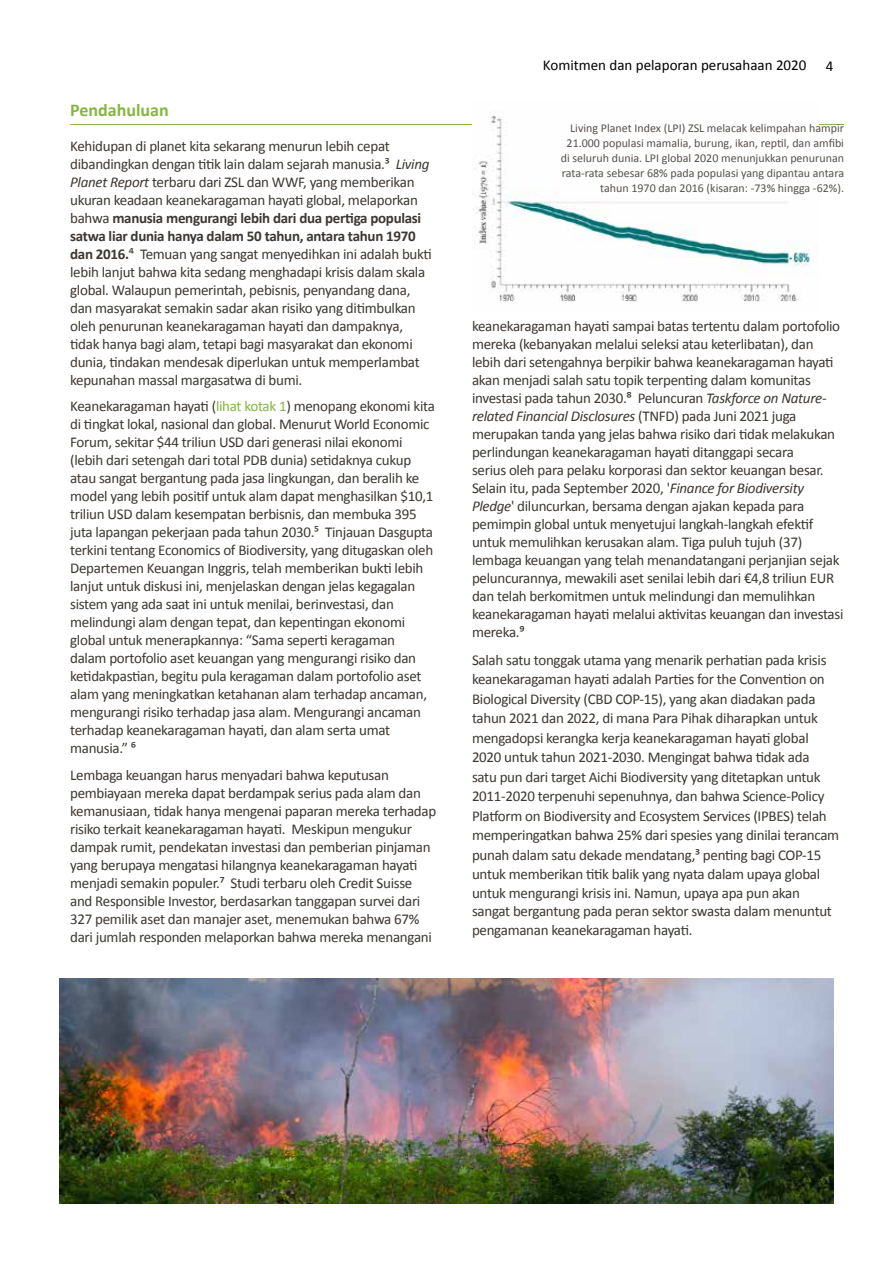
<style>
.page{position:relative;width:893px;height:1263px;background:#fff}
.page>*{position:absolute;margin:0;border:0;box-sizing:border-box;transform-origin:0 0}
.t1{font:700 18px "Calibri";color:#83b642}
.t2{font:15px/18px "Calibri";letter-spacing:-.02em;color:#3d3732}
.t3{font:15px "Calibri";color:#000}
.t4{font:12px/15px "Calibri";color:#57514d;text-align:right}
.s1{font-style:italic}
.s2{font-weight:700}
.s3{color:#83b642}
</style>
<div class="page">
<img style="left:60px;top:978px;width:773px;height:225px">
<hr style="left:70px;top:124px;width:774px;height:1px;background:#83b642">
<img style="left:473px;top:115px;width:345px;height:187px">
<p class="t1" style="left:70px;top:97px;width:100px">Pendahuluan</p>
<p class="t2" style="left:70px;top:136px;width:363px">Kehidupan di planet kita sekarang menurun lebih cepat dibandingkan dengan titik lain dalam sejarah manusia.³ <span class="s1">Living Planet Report</span> terbaru dari ZSL dan WWF, yang memberikan ukuran keadaan keanekaragaman hayati global, melaporkan bahwa <span class="s2">manusia mengurangi lebih dari dua pertiga populasi satwa liar dunia hanya dalam 50 tahun, antara tahun 1970 dan 2016.</span>⁴ Temuan yang sangat menyedihkan ini adalah bukti lebih lanjut bahwa kita sedang menghadapi krisis dalam skala global. Walaupun pemerintah, pebisnis, penyandang dana, dan masyarakat semakin sadar akan risiko yang ditimbulkan oleh penurunan keanekaragaman hayati dan dampaknya, tidak hanya bagi alam, tetapi bagi masyarakat dan ekonomi dunia, tindakan mendesak diperlukan untuk memperlambat kepunahan massal margasatwa di bumi.</p>
<p class="t2" style="left:70px;top:396px;width:366px">Keanekaragaman hayati (<span class="s3">lihat kotak 1</span>) menopang ekonomi kita di tingkat lokal, nasional dan global. Menurut World Economic Forum, sekitar $44 triliun USD dari generasi nilai ekonomi (lebih dari setengah dari total PDB dunia) setidaknya cukup atau sangat bergantung pada jasa lingkungan, dan beralih ke model yang lebih positif untuk alam dapat menghasilkan $10,1 triliun USD dalam kesempatan berbisnis, dan membuka 395 juta lapangan pekerjaan pada tahun 2030.⁵ Tinjauan Dasgupta terkini tentang Economics of Biodiversity, yang ditugaskan oleh Departemen Keuangan Inggris, telah memberikan bukti lebih lanjut untuk diskusi ini, menjelaskan dengan jelas kegagalan sistem yang ada saat ini untuk menilai, berinvestasi, dan melindungi alam dengan tepat, dan kepentingan ekonomi global untuk menerapkannya: “Sama seperti keragaman dalam portofolio aset keuangan yang mengurangi risiko dan ketidakpastian, begitu pula keragaman dalam portofolio aset alam yang meningkatkan ketahanan alam terhadap ancaman, mengurangi risiko terhadap jasa alam. Mengurangi ancaman terhadap keanekaragaman hayati, dan alam serta umat manusia.” ⁶</p>
<p class="t2" style="left:70px;top:765px;width:368px">Lembaga keuangan harus menyadari bahwa keputusan pembiayaan mereka dapat berdampak serius pada alam dan kemanusiaan, tidak hanya mengenai paparan mereka terhadap risiko terkait keanekaragaman hayati. Meskipun mengukur dampak rumit, pendekatan investasi dan pemberian pinjaman yang berupaya mengatasi hilangnya keanekaragaman hayati menjadi semakin populer.⁷ Studi terbaru oleh Credit Suisse and Responsible Investor, berdasarkan tanggapan survei dari 327 pemilik aset dan manajer aset, menemukan bahwa 67% dari jumlah responden melaporkan bahwa mereka menangani</p>
<p class="t3" style="left:543px;top:56px;width:265px">Komitmen dan pelaporan perusahaan 2020</p>
<p class="t3" style="left:826px;top:56px;width:9px">4</p>
<p class="t4" style="left:561px;top:120px;width:285px">Living Planet Index (LPI) ZSL melacak kelimpahan hampir 21.000 populasi mamalia, burung, ikan, reptil, dan amfibi di seluruh dunia. LPI global 2020 menunjukkan penurunan rata-rata sebesar 68% pada populasi yang dipantau antara tahun 1970 dan 2016 (kisaran: -73% hingga -62%).</p>
<p class="t2" style="left:472px;top:316px;width:373px">keanekaragaman hayati sampai batas tertentu dalam portofolio mereka (kebanyakan melalui seleksi atau keterlibatan), dan lebih dari setengahnya berpikir bahwa keanekaragaman hayati akan menjadi salah satu topik terpenting dalam komunitas investasi pada tahun 2030.⁸ Peluncuran <span class="s1">Taskforce on Nature&shy;related Financial Disclosures</span> (TNFD) pada Juni 2021 juga merupakan tanda yang jelas bahwa risiko dari tidak melakukan perlindungan keanekaragaman hayati ditanggapi secara<br>serius oleh para pelaku korporasi dan sektor keuangan besar.<br>Selain itu, pada September 2020, '<span class="s1">Finance for Biodiversity Pledge</span>' diluncurkan, bersama dengan ajakan kepada para pemimpin global untuk menyetujui langkah-langkah efektif untuk memulihkan kerusakan alam. Tiga puluh tujuh (37) lembaga keuangan yang telah menandatangani perjanjian sejak peluncurannya, mewakili aset senilai lebih dari €4,8 triliun EUR dan telah berkomitmen untuk melindungi dan memulihkan keanekaragaman hayati melalui aktivitas keuangan dan investasi mereka.⁹</p>
<p class="t2" style="left:472px;top:649px;width:369px;line-height:19.2px">Salah satu tonggak utama yang menarik perhatian pada krisis keanekaragaman hayati adalah Parties for the Convention on Biological Diversity (CBD COP-15), yang akan diadakan pada tahun 2021 dan 2022, di mana Para Pihak diharapkan untuk mengadopsi kerangka kerja keanekaragaman hayati global 2020 untuk tahun 2021-2030. Mengingat bahwa tidak ada<br>satu pun dari target Aichi Biodiversity yang ditetapkan untuk 2011-2020 terpenuhi sepenuhnya, dan bahwa Science-Policy Platform on Biodiversity and Ecosystem Services (IPBES) telah memperingatkan bahwa 25% dari spesies yang dinilai terancam punah dalam satu dekade mendatang,³ penting bagi COP-15 untuk memberikan titik balik yang nyata dalam upaya global untuk mengurangi krisis ini. Namun, upaya apa pun akan sangat bergantung pada peran sektor swasta dalam menuntut pengamanan keanekaragaman hayati.</p>
</div>
